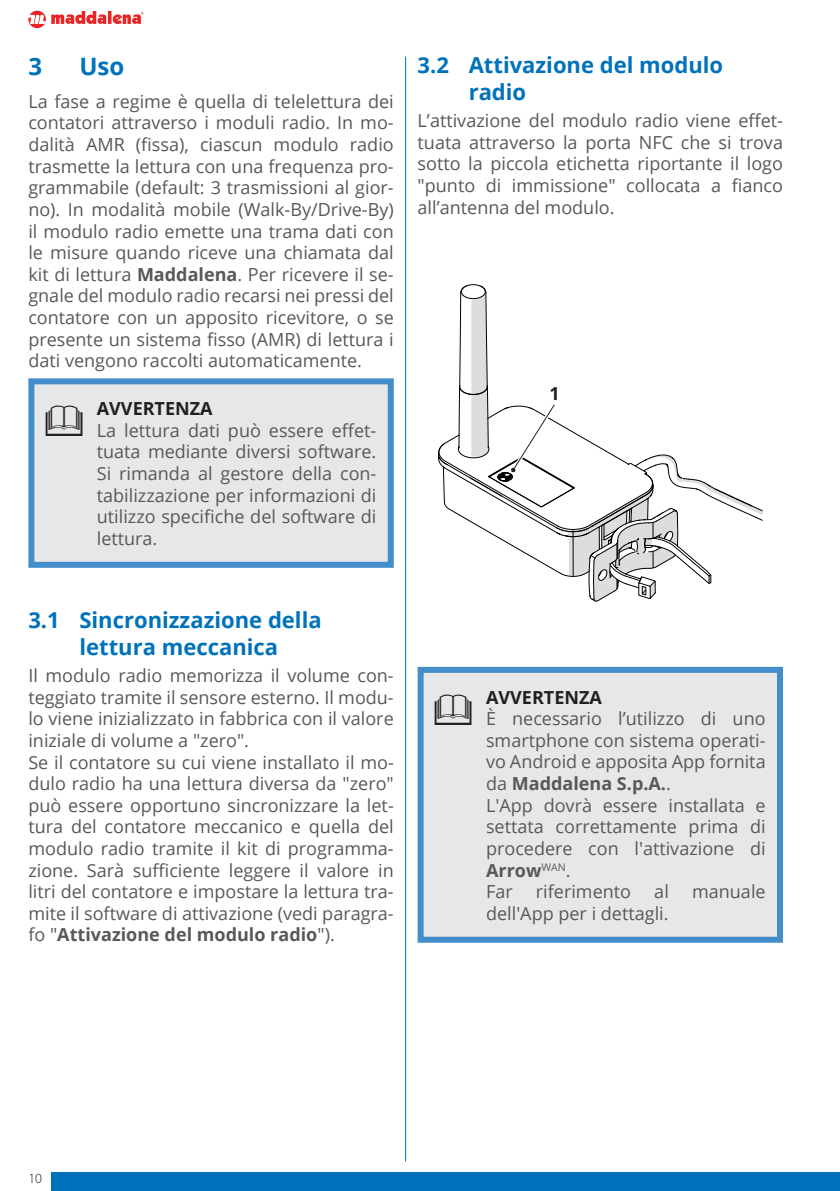
<style>
.page{position:relative;width:840px;height:1191px;background:#fff}
.page>*{position:absolute;margin:0;border:0;box-sizing:border-box;transform-origin:0 0}
.t1{font:700 24px "Open Sans";color:#0072bc}
.t2{font:700 22px/26.4px "Open Sans";color:#0072bc;text-align:center}
.t3{font:18px/21.6px "Open Sans";color:#57585a}
.t4{font:700 18px "Open Sans";color:#231f20}
.t5{font:300 14px "Myriad Pro";color:#231f20}
.s1{font-weight:700}
.s2{font-family:"KLINDEX Simboli";font-size:36px;color:#231f20}
.s3{font-weight:700;color:#231f20}
</style>
<div class="page">
<div style="left:51px;top:1172px;width:788px;height:19px;background:#0072bc"></div>
<svg style="left:28px;top:11px;width:115px;height:17px"></svg>
<div style="left:31px;top:381px;width:359px;height:184px;background:#e6e7e9"></div>
<div style="left:28px;top:378px;width:365px;height:190px;border:6px solid #448dcb"></div>
<hr style="left:405px;top:57px;width:1px;height:1104px;background:#0072bc">
<svg style="left:438px;top:284px;width:324px;height:318px"></svg>
<div style="left:420px;top:670px;width:359px;height:269px;background:#e6e7e9"></div>
<div style="left:417px;top:667px;width:365px;height:275px;border:6px solid #448dcb"></div>
<h1 class="t1" style="left:28px;top:49px;width:15px">3</h1>
<h1 class="t1" style="left:79px;top:49px;width:46px">Uso</h1>
<p class="t3" style="left:28px;top:90px;width:367px;text-align:justify">La fase a regime è quella di telelettura dei contatori attraverso i moduli radio. In mo&shy;dalità AMR (fissa), ciascun modulo radio trasmette la lettura con una frequenza pro&shy;grammabile (default: 3 trasmissioni al gior&shy;no). In modalità mobile (Walk-By/Drive-By) il modulo radio emette una trama dati con le misure quando riceve una chiamata dal kit di lettura <span class="s1">Maddalena</span>. Per ricevere il se&shy;gnale del modulo radio recarsi nei pressi del contatore con un apposito ricevitore, o se presente un sistema fisso (AMR) di lettura i dati vengono raccolti automaticamente.</p>
<p class="t3" style="left:97px;top:397px;width:281px;text-indent:-51px"><span class="s2">l</span> <span class="s3">AVVERTENZA<br></span>La lettura dati può essere effet&shy;tuata mediante diversi software.<br>Si rimanda al gestore della con&shy;tabilizzazione per informazioni di utilizzo specifiche del software di lettura.</p>
<p class="t2" style="left:468px;top:52px;width:256px;text-align:left;text-indent:-51px">3.2 Attivazione del modulo radio</p>
<p class="t3" style="left:417px;top:109px;width:367px;text-align:justify">L’attivazione del modulo radio viene effet&shy;tuata attraverso la porta NFC che si trova sotto la piccola etichetta riportante il logo "punto di immissione" collocata a fianco all’antenna del modulo.</p>
<p class="t4" style="left:549px;top:381px;width:12px">1</p>
<p class="t2" style="left:28px;top:606px;width:295px">3.1 Sincronizzazione della lettura meccanica</p>
<p class="t3" style="left:28px;top:664px;width:367px">Il modulo radio memorizza il volume con&shy;teggiato tramite il sensore esterno. Il modu&shy;lo viene inizializzato in fabbrica con il valore iniziale di volume a "zero".<br>Se il contatore su cui viene installato il mo&shy;dulo radio ha una lettura diversa da "zero" può essere opportuno sincronizzare la let&shy;tura del contatore meccanico e quella del modulo radio tramite il kit di programma&shy;zione. Sarà sufficiente leggere il valore in litri del contatore e impostare la lettura tra&shy;mite il software di attivazione (vedi paragra&shy;fo "<span class="s1">Attivazione del modulo radio</span>").</p>
<p class="t3" style="left:486px;top:686px;width:281px;text-indent:-51px"><span class="s2">l</span> <span class="s3">AVVERTENZA<br></span>È necessario l’utilizzo di uno smartphone con sistema operati&shy;vo Android e apposita App fornita da <span class="s1">Maddalena S.p.A.</span>.<br>L'App dovrà essere installata e settata correttamente prima di procedere con l'attivazione di<br><span class="s1">Arrow</span><sup>WAN</sup>.<br>Far</p>
<p class="t3" style="left:535px;top:880px;width:97px">riferimento</p>
<p class="t3" style="left:654px;top:880px;width:16px">al</p>
<p class="t3" style="left:691px;top:880px;width:75px">manuale</p>
<p class="t3" style="left:486px;top:902px;width:184px">dell'App per i dettagli.</p>
<p class="t5" style="left:28px;top:1170px;width:15px">10</p>
</div>
